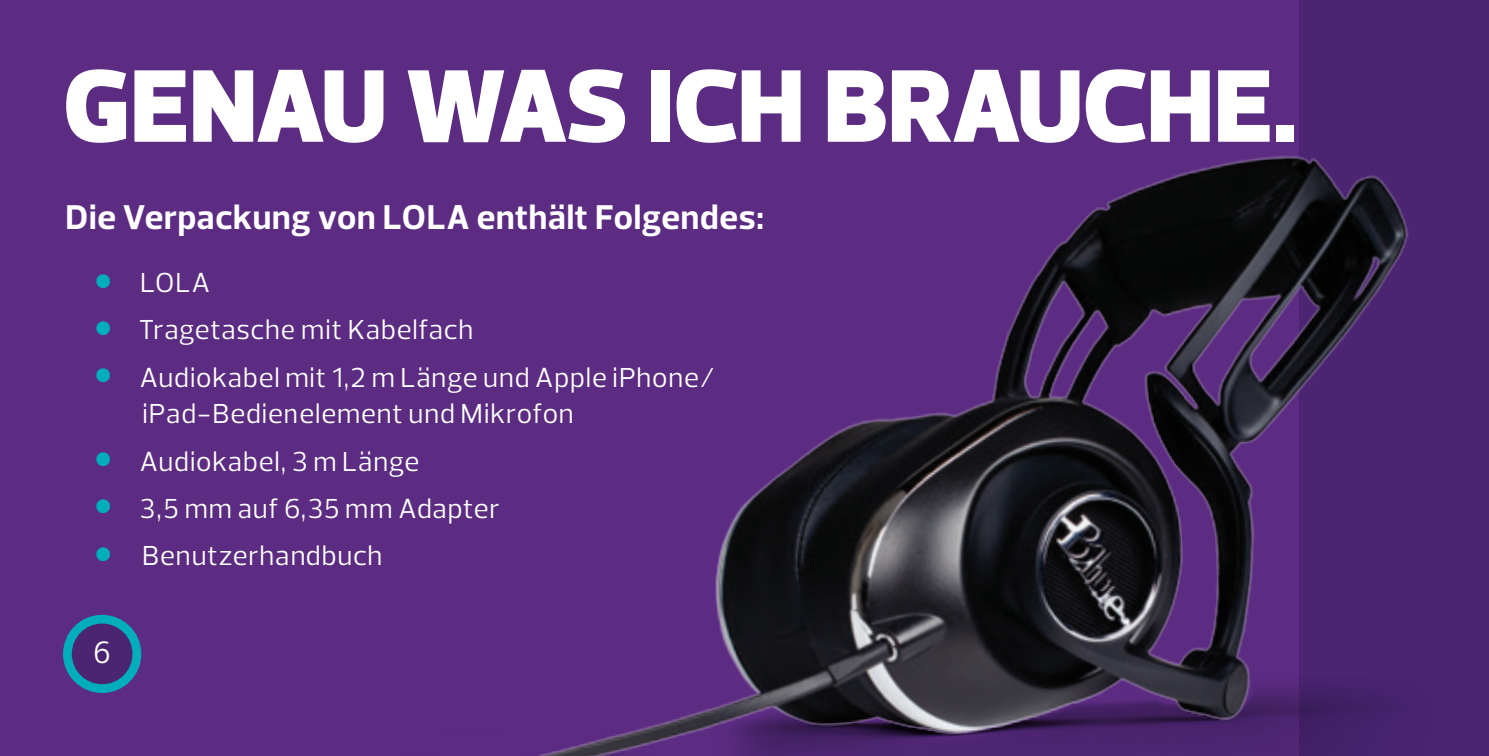
<style>
.page{position:relative;width:1489px;height:756px;background:#fff}
.page>*{position:absolute;margin:0;border:0;box-sizing:border-box;transform-origin:0 0}
.t1{font:900 105px "Prelo";letter-spacing:-.01em;color:#fff}
.t2{font:700 35px "Prelo";letter-spacing:.02em;color:#fff}
.t3{font:31.5px "Prelo";color:#fff}
.t4{font:28px/36.8px "Prelo";letter-spacing:.03em;color:#fff}
.s1{font-family:"Arial";font-weight:900;font-size:42px;color:#00adbb}
</style>
<div class="page">
<div style="left:0;top:0;width:1488px;height:756px;background:#5c2c82"></div>
<div style="left:67px;top:619px;width:70px;height:70px;background:#4b2472;border-radius:50%"></div>
<div style="left:63px;top:615px;width:78px;height:78px;border:9px solid #00adbb;border-radius:50%"></div>
<img style="left:538px;top:0;width:950px;height:756px">
<h1 class="t1" style="left:63px;top:41px;width:1235px">GENAU WAS ICH BRAUCHE.</h1>
<p class="t2" style="left:65px;top:196px;width:700px">Die Verpackung von LOLA enthält Folgendes:</p>
<p class="t4" style="left:93px;top:264px;width:119px"><span class="s1">•</span> LOLA</p>
<p class="t4" style="left:93px;top:312px;width:382px"><span class="s1">•</span> Tragetasche mit Kabelfach</p>
<p class="t4" style="left:142px;top:359px;width:574px;text-indent:-50px"><span class="s1">•</span> Audiokabel mit 1,2 m Länge und Apple iPhone/ iPad-Bedienelement und Mikrofon</p>
<p class="t4" style="left:93px;top:443px;width:328px"><span class="s1">•</span> Audiokabel, 3 m Länge</p>
<p class="t4" style="left:93px;top:490px;width:408px"><span class="s1">•</span> 3,5 mm auf 6,35 mm Adapter</p>
<p class="t4" style="left:93px;top:537px;width:291px"><span class="s1">•</span> Benutzerhandbuch</p>
<p class="t3" style="left:93px;top:633px;width:19px">6</p>
</div>
